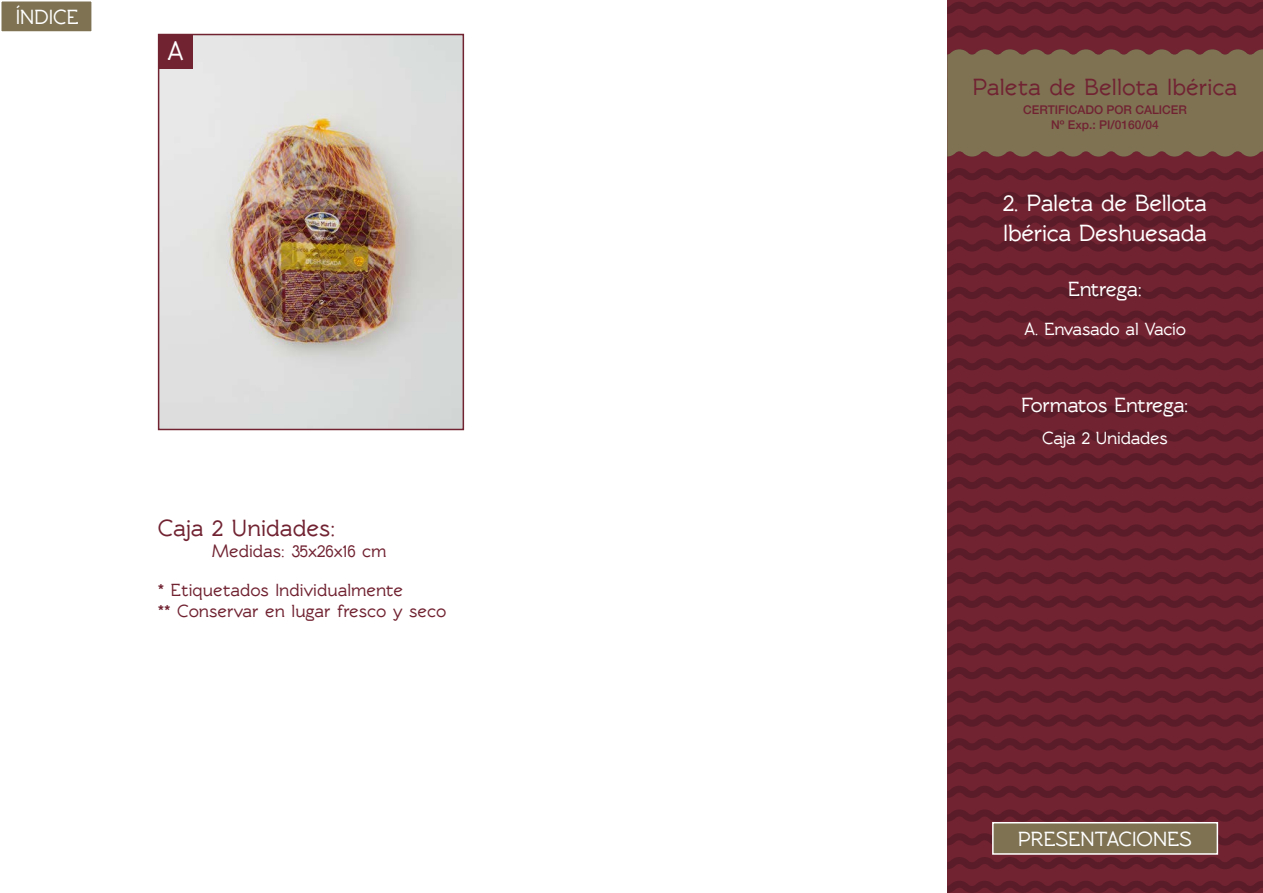
<style>
.page{position:relative;width:1263px;height:893px;background:#fff}
.page>*{position:absolute;margin:0;border:0;box-sizing:border-box;transform-origin:0 0}
.t1{font:700 27px "Rawengulk";color:#fff}
.t2{font:700 24px "Rawengulk";color:#712332}
.t3{font:700 24px/30px "Rawengulk";letter-spacing:-.015em;color:#fff}
.t4{font:700 21px "Rawengulk";letter-spacing:-.015em;color:#fff}
.t5{font:700 21px "Rawengulk";color:#fff}
.t6{font:700 18px/38.5px "Rawengulk";color:#712332}
.t7{font:700 18px "Rawengulk";letter-spacing:-.015em;color:#fff}
.t8{font:500 12px/15px "Helvetica 65";color:#712332;text-align:center}
</style>
<div class="page">
<div style="left:947px;top:0;width:316px;height:893px;background:#712332"></div>
<svg style="left:947px;top:2px;width:316px;height:12px"></svg>
<svg style="left:947px;top:26px;width:316px;height:12px"></svg>
<svg style="left:947px;top:168px;width:316px;height:12px"></svg>
<svg style="left:947px;top:192px;width:316px;height:12px"></svg>
<svg style="left:947px;top:216px;width:316px;height:12px"></svg>
<svg style="left:947px;top:239px;width:316px;height:13px"></svg>
<svg style="left:947px;top:263px;width:316px;height:12px"></svg>
<svg style="left:947px;top:287px;width:316px;height:12px"></svg>
<svg style="left:947px;top:311px;width:316px;height:12px"></svg>
<svg style="left:947px;top:334px;width:316px;height:13px"></svg>
<svg style="left:947px;top:358px;width:316px;height:12px"></svg>
<svg style="left:947px;top:382px;width:316px;height:12px"></svg>
<svg style="left:947px;top:406px;width:316px;height:12px"></svg>
<svg style="left:947px;top:429px;width:316px;height:13px"></svg>
<svg style="left:947px;top:453px;width:316px;height:12px"></svg>
<svg style="left:947px;top:477px;width:316px;height:12px"></svg>
<svg style="left:947px;top:501px;width:316px;height:12px"></svg>
<svg style="left:947px;top:524px;width:316px;height:13px"></svg>
<svg style="left:947px;top:548px;width:316px;height:12px"></svg>
<svg style="left:947px;top:572px;width:316px;height:12px"></svg>
<svg style="left:947px;top:596px;width:316px;height:12px"></svg>
<svg style="left:947px;top:619px;width:316px;height:13px"></svg>
<svg style="left:947px;top:643px;width:316px;height:12px"></svg>
<svg style="left:947px;top:667px;width:316px;height:12px"></svg>
<svg style="left:947px;top:691px;width:316px;height:12px"></svg>
<svg style="left:947px;top:714px;width:316px;height:13px"></svg>
<svg style="left:947px;top:738px;width:316px;height:12px"></svg>
<svg style="left:947px;top:762px;width:316px;height:12px"></svg>
<svg style="left:947px;top:786px;width:316px;height:12px"></svg>
<svg style="left:947px;top:809px;width:316px;height:14px"></svg>
<svg style="left:947px;top:833px;width:316px;height:14px"></svg>
<svg style="left:947px;top:857px;width:316px;height:12px"></svg>
<svg style="left:947px;top:881px;width:316px;height:12px"></svg>
<div style="left:947px;top:49px;width:316px;height:108px;background:#7e7253"></div>
<img style="left:161px;top:37px;width:300px;height:390px">
<div style="left:158px;top:34px;width:306px;height:396px;border:2px solid #712332"></div>
<div style="left:158px;top:35px;width:34px;height:34px;background:#712332"></div>
<div style="left:1px;top:1px;width:91px;height:31px;background:#7e7253"></div>
<div style="left:0;top:0;width:93px;height:33px;border:2px solid #fff"></div>
<div style="left:992px;top:822px;width:226px;height:33px;background:#7e7253;border:2px solid #fff"></div>
<p class="t5" style="left:16px;top:5px;width:64px">ÍNDICE</p>
<h1 class="t1" style="left:167px;top:36px;width:18px">A</h1>
<h2 class="t2" style="left:158px;top:514px;width:179px">Caja 2 Unidades:</h2>
<p class="t6" style="left:158px;top:532px;width:247px;text-indent:54px">Medidas: 35x26x16 cm<br>* Etiquetados Individualmente</p>
<p class="t6" style="left:158px;top:592px;width:290px">** Conservar en lugar fresco y seco</p>
<h2 class="t2" style="left:973px;top:73px;width:266px">Paleta de Bellota Ibérica</h2>
<p class="t8" style="left:1023px;top:102px;width:165px">CERTIFICADO POR CALICER<br>Nº Exp.: PI/0160/04</p>
<h2 class="t3" style="left:1003px;top:188px;width:205px">2. Paleta de Bellota<br>Ibérica Deshuesada</h2>
<p class="t4" style="left:1068px;top:277px;width:76px">Entrega:</p>
<p class="t7" style="left:1024px;top:319px;width:163px">A. Envasado al Vacío</p>
<p class="t4" style="left:1021px;top:393px;width:169px">Formatos Entrega:</p>
<p class="t7" style="left:1042px;top:428px;width:127px">Caja 2 Unidades</p>
<p class="t5" style="left:1018px;top:827px;width:174px">PRESENTACIONES</p>
</div>
